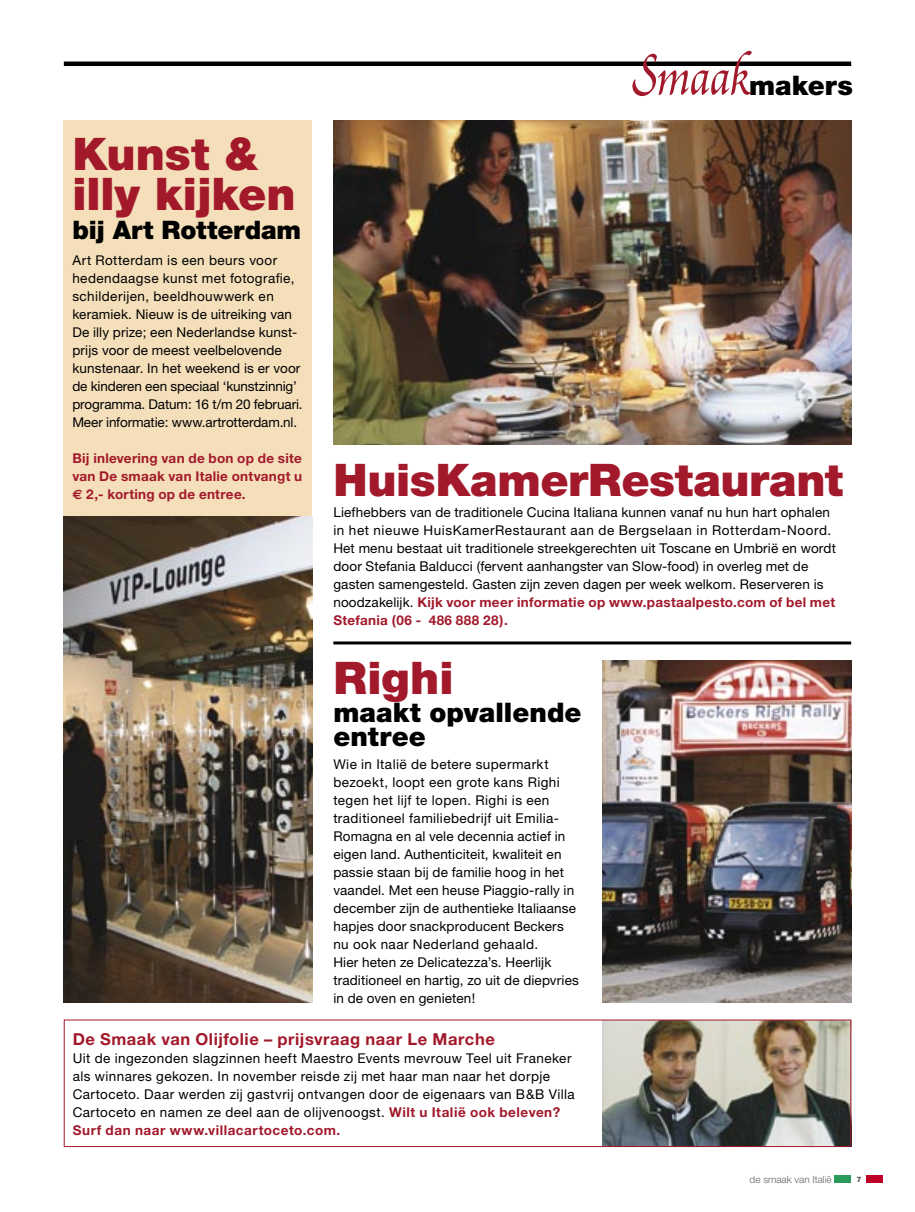
<style>
.page{position:relative;width:915px;height:1212px;background:#fff}
.page>*{position:absolute;margin:0;border:0;box-sizing:border-box;transform-origin:0 0}
.t1{font:60px "Poetica Chancery III";color:#a2192b}
.Body_Berling_Roman_9_5_pt{font:900 45px/40.5px "Helvetica Neue";letter-spacing:-.005em;color:#a2192b}
.Body_Berling_Roman_9_5_pt-2{font:900 27px/24px "Helvetica Neue";letter-spacing:.005em;color:#000}
.Body_Berling_Roman_9_5_pt-3{font:900 25.5px "Helvetica Neue";color:#000}
.body_bezienswaardigheden_Helvetica_Neue_{font:700 16.5px "Helvetica Neue";letter-spacing:.03em;color:#a2192b}
.body_bezienswaardigheden_Helvetica_Neue_-2{font:13.5px/18px "Helvetica Neue";letter-spacing:.015em;color:#000}
.body_bezienswaardigheden_Helvetica_Neue_-3{font:700 13.5px/18px "Helvetica Neue";letter-spacing:.02em;color:#a2192b;text-align:justify}
.t2{font:300 9.9px "Helvetica Neue";color:#636363}
.t3{font:900 7.5px "Helvetica Neue";color:#636363}
.s1{font-family:"Euro Sans"}
.s2{font-size:78px}
.s3{font-weight:700;color:#a2192b}
</style>
<div class="page">
<div style="left:866px;top:1175px;width:16px;height:7px;background:#be0027"></div>
<div style="left:834px;top:1175px;width:16px;height:7px;background:#299b5b"></div>
<div style="left:64px;top:121px;width:248px;height:396px;background:#f4dfba"></div>
<hr style="left:64px;top:62px;width:786px;height:4px;background:#000">
<img style="left:602px;top:1021px;width:246px;height:124px">
<img style="left:64px;top:517px;width:248px;height:486px">
<img style="left:333px;top:121px;width:517px;height:324px">
<div style="left:64px;top:1019px;width:786px;height:128px;border:1px solid #a2192b"></div>
<img style="left:602px;top:661px;width:248px;height:342px">
<hr style="left:333px;top:641px;width:517px;height:3px;background:#000">
<p class="Body_Berling_Roman_9_5_pt" style="left:72px;top:133px;width:225px">Kunst &amp; illy kijken</p>
<p class="Body_Berling_Roman_9_5_pt-3" style="left:72px;top:214px;width:230px">bij Art Rotterdam</p>
<p class="body_bezienswaardigheden_Helvetica_Neue_-2" style="left:72px;top:251px;width:232px">Art Rotterdam is een beurs voor hedendaagse kunst met fotografie, schilderijen, beeldhouwwerk en keramiek. Nieuw is de uitreiking van De illy prize; een Nederlandse kunst&shy;prijs voor de meest veelbelovende kunstenaar. In het weekend is er voor de kinderen een speciaal ‘kunstzinnig’ programma. Datum: 16 t/m 20 februari.<br>Meer informatie: www.artrotterdam.nl.</p>
<p class="body_bezienswaardigheden_Helvetica_Neue_-3" style="left:72px;top:449px;width:231px">Bij inlevering van de bon op de site van De smaak van Italie ontvangt u <span class="s1">€</span> 2,- korting op de entree.</p>
<p class="t1" style="left:631px;top:49px;width:121px"><span class="s2">S</span>maak</p>
<p class="Body_Berling_Roman_9_5_pt-2" style="left:748px;top:73px;width:105px">makers</p>
<p class="Body_Berling_Roman_9_5_pt" style="left:333px;top:459px;width:511px">HuisKamerRestaurant</p>
<p class="body_bezienswaardigheden_Helvetica_Neue_-2" style="left:333px;top:503px;width:504px">Liefhebbers van de traditionele Cucina Italiana kunnen vanaf nu hun hart ophalen in het nieuwe HuisKamerRestaurant aan de Bergselaan in Rotterdam-Noord.<br>Het menu bestaat uit traditionele streekgerechten uit Toscane en Umbrië en wordt door Stefania Balducci (fervent aanhangster van Slow-food) in overleg met de gasten samengesteld. Gasten zijn zeven dagen per week welkom. Reserveren is noodzakelijk. <span class="s3">Kijk voor meer informatie op www.pastaalpesto.com of bel met Stefania (06 - 486 888 28).</span></p>
<p class="Body_Berling_Roman_9_5_pt" style="left:333px;top:657px;width:122px">Righi</p>
<p class="Body_Berling_Roman_9_5_pt-2" style="left:333px;top:701px;width:249px">maakt opvallende entree</p>
<p class="body_bezienswaardigheden_Helvetica_Neue_-2" style="left:333px;top:755px;width:247px">Wie in Italië de betere supermarkt bezoekt, loopt een grote kans Righi tegen het lijf te lopen. Righi is een traditioneel familiebedrijf uit Emilia-Romagna en al vele decennia actief in eigen land. Authenticiteit, kwaliteit en passie staan bij de familie hoog in het vaandel. Met een heuse Piaggio-rally in december zijn de authentieke Italiaanse hapjes door snackproducent Beckers nu ook naar Nederland gehaald.<br>Hier heten ze Delicatezza’s. Heerlijk traditioneel en hartig, zo uit de diepvries in de oven en genieten!</p>
<p class="body_bezienswaardigheden_Helvetica_Neue_" style="left:73px;top:1029px;width:423px">De Smaak van Olijfolie – prijsvraag naar Le Marche</p>
<p class="body_bezienswaardigheden_Helvetica_Neue_-2" style="left:73px;top:1049px;width:503px">Uit de ingezonden slagzinnen heeft Maestro Events mevrouw Teel uit Franeker als winnares gekozen. In november reisde zij met haar man naar het dorpje Cartoceto. Daar werden zij gastvrij ontvangen door de eigenaars van B&amp;B Villa Cartoceto en namen ze deel aan de olijvenoogst. <span class="s3">Wilt u Italië ook beleven?<br>Surf dan naar www.villacartoceto.com.</span></p>
<p class="t2" style="left:749px;top:1173px;width:84px">de smaak van Italië</p>
<p class="t3" style="left:856px;top:1174px;width:6px">7</p>
</div>
